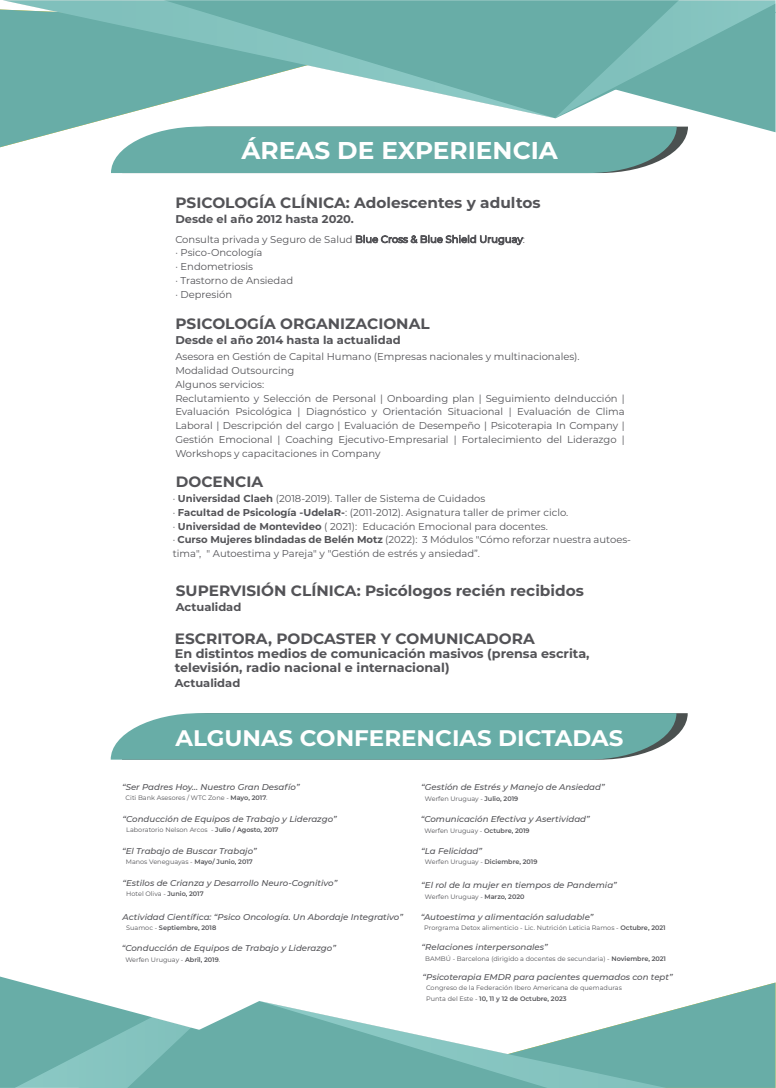
<style>
.page{position:relative;width:776px;height:1088px;background:#fff}
.page>*{position:absolute;margin:0;border:0;box-sizing:border-box;transform-origin:0 0}
.t1{font:700 24.25px "Montserrat";color:#fff}
.t2{font:700 22.5px "Montserrat";color:#fff}
.t3{font:700 15px "Montserrat";color:#535357}
.t4{font:700 12.5px/13.8px "Montserrat";color:#535357}
.t5{font:700 11.25px "Montserrat";color:#535357}
.t6{font:10px/13.8px "Montserrat";color:#535357}
.t7{font:italic 500 8.5px "Montserrat";color:#535357}
.t8{font:6.5px/10.5px "Montserrat";color:#535357}
.t9{font:600 6.5px "Montserrat";color:#535357}
.s1{font-weight:700}
.s2{font-weight:600}
.s3{font-weight:400}
</style>
<div class="page">
<svg style="left:0;top:118px;width:387px;height:29px"></svg>
<svg style="left:387px;top:118px;width:388px;height:14px"></svg>
<svg style="left:0;top:0;width:554px;height:118px"></svg>
<svg style="left:554px;top:0;width:221px;height:118px;background:#7cb9b4"></svg>
<svg style="left:706px;top:982px;width:69px;height:19px"></svg>
<svg style="left:262px;top:1001px;width:513px;height:87px"></svg>
<svg style="left:0;top:976px;width:262px;height:112px"></svg>
<svg style="left:356px;top:235px;width:167px;height:10px"></svg>
<svg style="left:111px;top:127px;width:576px;height:46px;background:#71b0ab"></svg>
<svg style="left:111px;top:713px;width:576px;height:47px;background:#71b0aa"></svg>
<h1 class="t1" style="left:241px;top:133px;width:318px">ÁREAS DE EXPERIENCIA</h1>
<h3 class="t3" style="left:175px;top:192px;width:366px">PSICOLOGÍA CLÍNICA: Adolescentes y adultos</h3>
<p class="t5" style="left:175px;top:211px;width:180px">Desde el año 2012 hasta 2020.</p>
<p class="t6" style="left:175px;top:232px;width:351px">Consulta privada y Seguro de Salud Blue Cross &amp; Blue Shield Uruguay: · Psico-Oncología<br>· Endometriosis<br>· Trastorno de Ansiedad<br>· Depresión</p>
<h3 class="t3" style="left:175px;top:313px;width:256px">PSICOLOGÍA ORGANIZACIONAL</h3>
<p class="t5" style="left:175px;top:332px;width:227px">Desde el año 2014 hasta la actualidad</p>
<p class="t6" style="left:175px;top:350px;width:451px">Asesora en Gestión de Capital Humano (Empresas nacionales y multinacionales).<br>Modalidad Outsourcing<br>Algunos servicios:<br>Reclutamiento y Selección de Personal | Onboarding plan | Seguimiento deInducción | Evaluación Psicológica | Diagnóstico y Orientación Situacional | Evaluación de Clima Laboral | Descripción del cargo | Evaluación de Desempeño | Psicoterapia In Company | Gestión Emocional | Coaching Ejecutivo-Empresarial | Fortalecimiento del Liderazgo | Workshops y capacitaciones in Company</p>
<h3 class="t3" style="left:176px;top:470px;width:89px">DOCENCIA</h3>
<p class="t6" style="left:173px;top:491px;width:459px">· <span class="s1">Universidad Claeh</span> (2018-2019). Taller de Sistema de Cuidados<br>· <span class="s1">Facultad de Psicología -UdelaR-</span>: (2011-2012). Asignatura taller de primer ciclo.<br>· <span class="s1">Universidad de Montevideo</span> ( 2021): Educación Emocional para docentes.<br>· <span class="s1">Curso Mujeres blindadas de Belén Motz</span> (2022): 3 Módulos "Cómo reforzar nuestra autoes&shy;tima", " Autoestima y Pareja" y "Gestión de estrés y ansiedad”.</p>
<h3 class="t3" style="left:176px;top:580px;width:409px">SUPERVISIÓN CLÍNICA: Psicólogos recién recibidos</h3>
<p class="t5" style="left:176px;top:599px;width:67px">Actualidad</p>
<h3 class="t3" style="left:175px;top:628px;width:361px">ESCRITORA, PODCASTER Y COMUNICADORA</h3>
<p class="t4" style="left:175px;top:646px;width:416px">En distintos medios de comunicación masivos (prensa escrita, televisión, radio nacional e internacional)</p>
<p class="t5" style="left:175px;top:674px;width:67px">Actualidad</p>
<h2 class="t2" style="left:175px;top:721px;width:449px">ALGUNAS CONFERENCIAS DICTADAS</h2>
<p class="t7" style="left:122px;top:781px;width:179px">“Ser Padres Hoy… Nuestro Gran Desafío”</p>
<p class="t8" style="left:125px;top:793px;width:143px">Citi Bank Asesores / WTC Zone - <span class="s2">Mayo, 2017</span>.</p>
<p class="t7" style="left:123px;top:813px;width:215px">“Conducción de Equipos de Trabajo y Liderazgo”</p>
<p class="t8" style="left:126px;top:824px;width:154px">Laboratorio Nelson Arcos - <span class="s2">Julio / Agosto, 2017</span></p>
<p class="t7" style="left:122px;top:845px;width:136px">“El Trabajo de Buscar Trabajo”</p>
<p class="t8" style="left:126px;top:856px;width:128px">Manos Veneguayas - <span class="s2">Mayo/ Junio, 2017</span></p>
<p class="t7" style="left:123px;top:876px;width:216px">“Estilos de Crianza y Desarrollo Neuro-Cognitivo”</p>
<p class="t8" style="left:126px;top:888px;width:79px">Hotel Oliva - <span class="s2">Junio, 2017</span></p>
<p class="t7" style="left:123px;top:911px;width:282px">Actividad Científica: “Psico Oncología. Un Abordaje Integrativo”</p>
<p class="t9" style="left:126px;top:923px;width:91px"><span class="s3">Suamoc -</span> Septiembre, 2018</p>
<p class="t7" style="left:122px;top:942px;width:215px">“Conducción de Equipos de Trabajo y Liderazgo”</p>
<p class="t8" style="left:125px;top:954px;width:96px">Werfen Uruguay - <span class="s2">Abril, 2019</span>.</p>
<p class="t7" style="left:421px;top:781px;width:185px">“Gestión de Estrés y Manejo de Ansiedad”</p>
<p class="t8" style="left:425px;top:793px;width:95px">Werfen Uruguay - <span class="s2">Julio, 2019</span></p>
<p class="t7" style="left:421px;top:813px;width:170px">“Comunicación Efectiva y Asertividad”</p>
<p class="t8" style="left:424px;top:825px;width:107px">Werfen Uruguay - <span class="s2">Octubre, 2019</span></p>
<p class="t7" style="left:421px;top:845px;width:62px">“La Felicidad”</p>
<p class="t8" style="left:425px;top:857px;width:114px">Werfen Uruguay - <span class="s2">Diciembre, 2019</span></p>
<p class="t7" style="left:421px;top:879px;width:197px">“El rol de la mujer en tiempos de Pandemia”</p>
<p class="t8" style="left:425px;top:891px;width:101px">Werfen Uruguay - <span class="s2">Marzo, 2020</span></p>
<p class="t7" style="left:420px;top:911px;width:174px">“Autoestima y alimentación saludable”</p>
<p class="t8" style="left:424px;top:922px;width:243px">Prorgrama Detox alimenticio - Lic. Nutrición Leticia Ramos - <span class="s2">Octubre, 2021</span></p>
<p class="t7" style="left:421px;top:941px;width:128px">“Relaciones interpersonales”</p>
<p class="t8" style="left:425px;top:953px;width:242px">BAMBÚ - Barcelona (dirigido a docentes de secundaria) - <span class="s2">Noviembre, 2021</span></p>
<p class="t7" style="left:422px;top:971px;width:251px">“Psicoterapia EMDR para pacientes quemados con tept”</p>
<p class="t8" style="left:426px;top:982px;width:197px">Congreso de la Federación Ibero Americana de quemaduras<br>Punta del Este - <span class="s2">10, 11 y 12 de Octubre, 2023</span></p>
</div>
